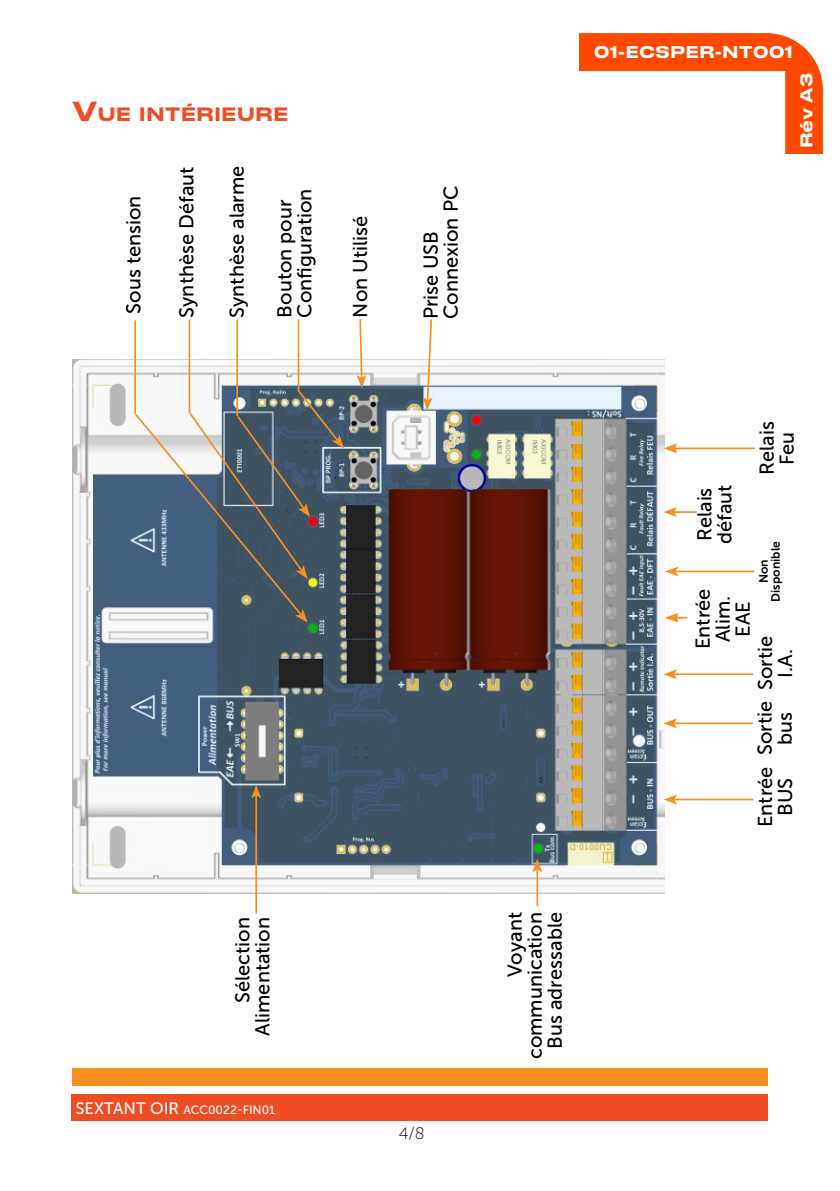
<style>
.page{position:relative;width:840px;height:1191px;background:#fff}
.page>*{position:absolute;margin:0;border:0;box-sizing:border-box;transform-origin:0 0}
.t1{font:20px/20px "Museo Sans 500";color:#000;text-align:center}
.t2{font:500 18.2px "Druk Text Wide";color:#f04c23}
.t3{font:16.4px "Museo Sans 100";color:#000}
.t4{font:500 16px "Druk Text Wide";color:#fff}
.t5{font:12px "Museo Sans 500";color:#fff}
.t6{font:12px/12px "Museo Sans 700";color:#000;text-align:center}
.s1{font-size:26px}
.s2{font-size:16.4px}
</style>
<div class="page">
<div style="left:73px;top:1067px;width:694px;height:18px;background:#f7901e"></div>
<div style="left:72px;top:1094px;width:695px;height:26px;background:#f04c23"></div>
<img style="left:579px;top:33px;width:243px;height:120px">
<img style="left:72px;top:359px;width:592px;height:534px">
<svg style="left:356px;top:319px;width:10px;height:69px"></svg>
<hr style="left:673px;top:798px;width:79px;height:2px;background:#f78f1e">
<svg style="left:663px;top:794px;width:13px;height:10px"></svg>
<hr style="left:673px;top:722px;width:79px;height:2px;background:#f78f1e">
<svg style="left:663px;top:718px;width:13px;height:10px"></svg>
<hr style="left:673px;top:673px;width:79px;height:2px;background:#f78f1e">
<svg style="left:663px;top:669px;width:13px;height:10px"></svg>
<svg style="left:665px;top:613px;width:22px;height:9px"></svg>
<hr style="left:675px;top:570px;width:79px;height:2px;background:#f78f1e">
<svg style="left:665px;top:566px;width:13px;height:10px"></svg>
<hr style="left:673px;top:511px;width:23px;height:2px;background:#f78f1e">
<svg style="left:663px;top:507px;width:13px;height:10px"></svg>
<hr style="left:673px;top:447px;width:81px;height:2px;background:#f78f1e">
<svg style="left:663px;top:443px;width:13px;height:10px"></svg>
<hr style="left:255px;top:795px;width:2px;height:118px;background:#f78f1e">
<svg style="left:251px;top:785px;width:10px;height:13px"></svg>
<hr style="left:536px;top:869px;width:2px;height:37px;background:#f78f1e">
<svg style="left:532px;top:858px;width:10px;height:14px"></svg>
<svg style="left:133px;top:388px;width:211px;height:234px;background:#6a7884"></svg>
<hr style="left:297px;top:319px;width:2px;height:72px;background:#f78f1e">
<hr style="left:236px;top:319px;width:2px;height:97px;background:#f78f1e">
<hr style="left:188px;top:319px;width:2px;height:94px;background:#f78f1e">
<hr style="left:134px;top:320px;width:2px;height:94px;background:#f78f1e">
<svg style="left:422px;top:319px;width:11px;height:91px"></svg>
<p class="t2" style="left:72px;top:98px;width:218px"><span class="s1">V</span>UE INTÉRIEURE</p>
<p class="t1" style="left:124px;top:314px;width:120px;rotate:-90deg">Sous tension</p>
<p class="t1" style="left:176px;top:317px;width:152px;rotate:-90deg">Synthèse Défaut</p>
<p class="t1" style="left:227px;top:317px;width:153px;rotate:-90deg">Synthèse alarme</p>
<p class="t1" style="left:274px;top:317px;width:131px;text-align:left;rotate:-90deg">Bouton pour<br>Configuration</p>
<p class="t1" style="left:350px;top:317px;width:103px;rotate:-90deg">Non Utilisé</p>
<p class="t1" style="left:420px;top:319px;width:135px;text-align:left;rotate:-90deg">Prise USB<br>Connexion PC</p>
<p class="t4" style="left:593px;top:38px;width:201px">01-ECSPER-NT001</p>
<p class="t4" style="left:792px;top:148px;width:77px;rotate:-90deg">Rév A3</p>
<p class="t1" style="left:232px;top:1035px;width:120px;text-align:right;rotate:-90deg">Sélection<br>Alimentation</p>
<p class="t1" style="left:504px;top:1059px;width:149px;text-align:right;rotate:-90deg">Voyant communication<br>Bus adressable</p>
<p class="t5" style="left:75px;top:1103px;width:201px"><span class="s2">SEXTANT OIR</span> ACC0022-FIN01</p>
<p class="t3" style="left:398px;top:1124px;width:27px">4/8</p>
<p class="t1" style="left:756px;top:475px;width:55px;rotate:-90deg">Relais<br>Feu</p>
<p class="t1" style="left:694px;top:544px;width:61px;text-align:left;rotate:-90deg">Relais défaut</p>
<p class="t6" style="left:757px;top:601px;width:62px;rotate:-90deg">Non<br>Disponible</p>
<p class="t1" style="left:692px;top:649px;width:62px;rotate:-90deg">Entrée<br>Alim.<br>EAE</p>
<p class="t1" style="left:754px;top:690px;width:56px;rotate:-90deg">Sortie<br>I.A.</p>
<p class="t1" style="left:754px;top:755px;width:56px;rotate:-90deg">Sortie bus</p>
<p class="t1" style="left:754px;top:827px;width:62px;rotate:-90deg">Entrée<br>BUS</p>
</div>
